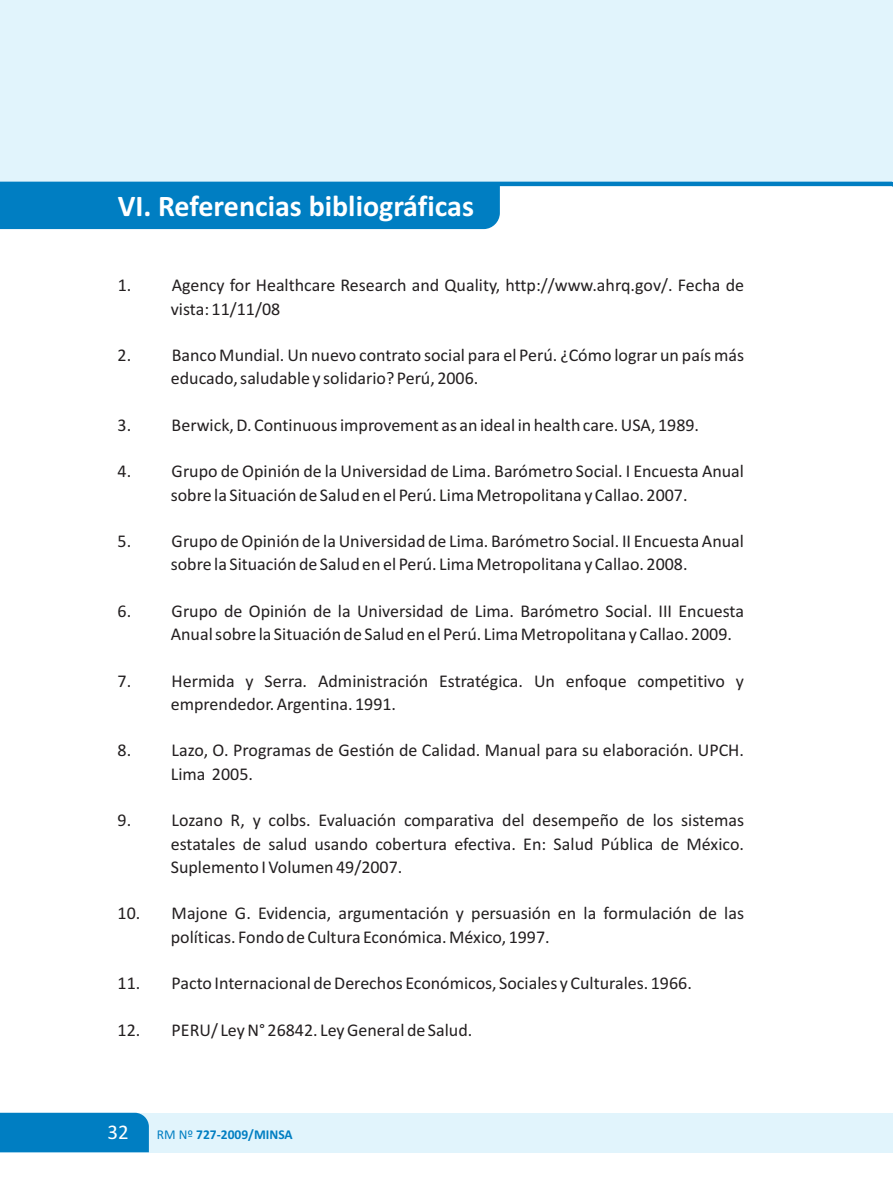
<style>
.page{position:relative;width:893px;height:1191px;background:#fff}
.page>*{position:absolute;margin:0;border:0;box-sizing:border-box;transform-origin:0 0}
.t1{font:700 30px "Calibri";color:#fff}
.t2{font:21px "Calibri";color:#fff}
.t3{font:18px/23.2px "Calibri";color:#231f20}
.t4{font:700 13.5px "Calibri";color:#007ec2}
.s1{font-weight:400}
</style>
<div class="page">
<div style="left:0;top:0;width:892px;height:182px;background:#e1f4fc"></div>
<div style="left:0;top:1112px;width:893px;height:40px;background:#e1f4fc"></div>
<div style="left:0;top:1112px;width:149px;height:40px;background:#007ec2"></div>
<div style="left:0;top:186px;width:500px;height:43px;background:#007ec2"></div>
<hr style="left:0;top:182px;width:893px;height:4px;background:#007ec2">
<svg style="left:892px;top:0;width:1px;height:187px"></svg>
<h1 class="t1" style="left:118px;top:194px;width:358px">VI. Referencias bibliográficas</h1>
<p class="t3" style="left:171px;top:275px;width:575px;text-indent:-53px">1. Agency for Healthcare Research and Quality, http://www.ahrq.gov/. Fecha de vista: 11/11/08</p>
<p class="t3" style="left:171px;top:345px;width:575px;text-indent:-53px">2. Banco Mundial. Un nuevo contrato social para el Perú. ¿Cómo lograr un país más educado, saludable y solidario? Perú, 2006.</p>
<p class="t3" style="left:118px;top:415px;width:583px">3. Berwick, D. Continuous improvement as an ideal in health care. USA, 1989.</p>
<p class="t3" style="left:118px;top:461px;width:628px;text-align:center">4. Grupo de Opinión de la Universidad de Lima. Barómetro Social. I Encuesta Anual sobre la Situación de Salud en el Perú. Lima Metropolitana y Callao. 2007.</p>
<p class="t3" style="left:118px;top:531px;width:628px;text-align:center">5. Grupo de Opinión de la Universidad de Lima. Barómetro Social. II Encuesta Anual sobre la Situación de Salud en el Perú. Lima Metropolitana y Callao. 2008.</p>
<p class="t3" style="left:171px;top:601px;width:575px;text-indent:-53px">6. Grupo de Opinión de la Universidad de Lima. Barómetro Social. III Encuesta<br>Anual sobre la Situación de Salud en el Perú. Lima Metropolitana y Callao. 2009.</p>
<p class="t3" style="left:171px;top:670px;width:575px;text-indent:-53px">7. Hermida y Serra. Administración Estratégica. Un enfoque competitivo y emprendedor. Argentina. 1991.</p>
<p class="t3" style="left:171px;top:740px;width:575px;text-indent:-53px">8. Lazo, O. Programas de Gestión de Calidad. Manual para su elaboración. UPCH.<br>Lima 2005.</p>
<p class="t3" style="left:171px;top:810px;width:575px;text-align:justify;text-indent:-53px">9. Lozano R, y colbs. Evaluación comparativa del desempeño de los sistemas estatales de salud usando cobertura efectiva. En: Salud Pública de México.<br>Suplemento I Volumen 49/2007.</p>
<p class="t3" style="left:171px;top:903px;width:575px;text-indent:-53px">10. Majone G. Evidencia, argumentación y persuasión en la formulación de las políticas. Fondo de Cultura Económica. México, 1997.</p>
<p class="t3" style="left:118px;top:973px;width:576px">11. Pacto Internacional de Derechos Económicos, Sociales y Culturales. 1966.</p>
<p class="t3" style="left:118px;top:1019px;width:356px">12. PERU/ Ley N° 26842. Ley General de Salud.</p>
<p class="t2" style="left:108px;top:1123px;width:23px">32</p>
<p class="t4" style="left:157px;top:1128px;width:137px"><span class="s1">RM Nº</span> 727-2009/MINSA</p>
</div>
